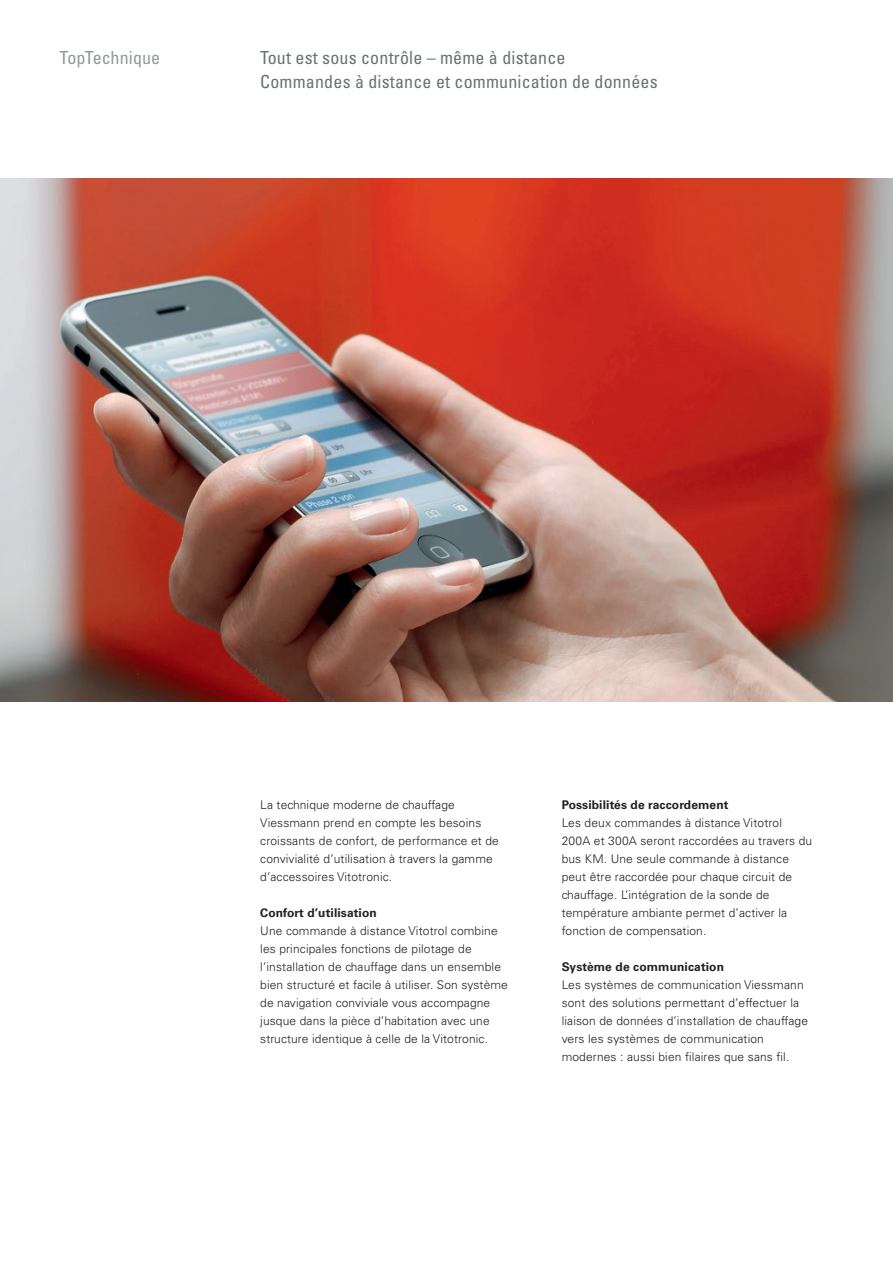
<style>
.page{position:relative;width:893px;height:1263px;background:#fff}
.page>*{position:absolute;margin:0;border:0;box-sizing:border-box;transform-origin:0 0}
.t1{font:condensed 18px/24px "Univers LT Std";letter-spacing:.01em;color:#697374}
.t2{font:condensed 18px "Univers LT Std";letter-spacing:.005em;color:#90999c}
.t3{font:300 12px/18px "Univers LT Std";letter-spacing:.01em;color:#231f20}
.t4{font:700 12px "Univers LT Std";letter-spacing:.01em;color:#231f20}
</style>
<div class="page">
<img style="left:0;top:179px;width:893px;height:523px">
<h1 class="t2" style="left:60px;top:46px;width:102px">TopTechnique</h1>
<h1 class="t1" style="left:260px;top:45px;width:399px">Tout est sous contrôle – même à distance<br>Commandes à distance et communication de données</h1>
<p class="t3" style="left:260px;top:795px;width:240px">La technique moderne de chauffage Viessmann prend en compte les besoins croissants de confort, de performance et de convivialité d’utilisation à travers la gamme d’accessoires Vitotronic.</p>
<p class="t4" style="left:260px;top:905px;width:118px">Confort d’utilisation</p>
<p class="t3" style="left:260px;top:921px;width:249px">Une commande à distance Vitotrol combine les principales fonctions de pilotage de l’installation de chauffage dans un ensemble bien structuré et facile à utiliser. Son système de navigation conviviale vous accompagne jusque dans la pièce d’habitation avec une structure identique à celle de la Vitotronic.</p>
<p class="t4" style="left:562px;top:797px;width:168px">Possibilités de raccordement</p>
<p class="t3" style="left:562px;top:813px;width:252px">Les deux commandes à distance Vitotrol 200A et 300A seront raccordées au travers du bus KM. Une seule commande à distance peut être raccordée pour chaque circuit de chauffage. L’intégration de la sonde de température ambiante permet d’activer la fonction de compensation.</p>
<p class="t4" style="left:562px;top:959px;width:164px">Système de communication</p>
<p class="t3" style="left:562px;top:975px;width:248px">Les systèmes de communication Viessmann sont des solutions permettant d’effectuer la liaison de données d’installation de chauffage vers les systèmes de communication modernes : aussi bien filaires que sans fil.</p>
</div>
